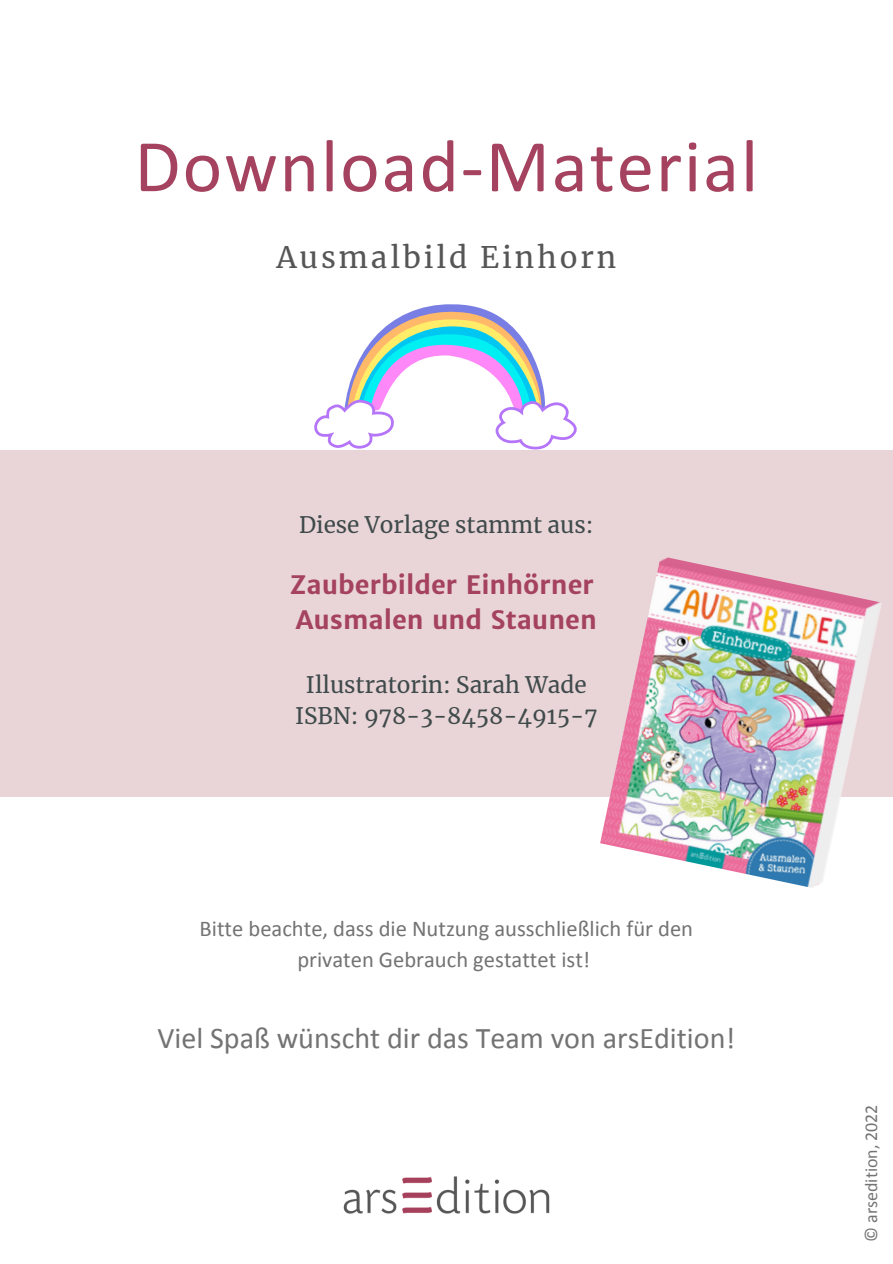
<style>
.page{position:relative;width:893px;height:1264px;background:#fff}
.page>*{position:absolute;margin:0;border:0;box-sizing:border-box;transform-origin:0 0}
.t1{font:75.15px "Calibri";letter-spacing:.025em;color:#a4425f}
.t2{font:30.15px "Calibri";color:#737373}
.t3{font:29.4px "Merriweather";letter-spacing:.1em;color:#575656}
.t4{font:700 25.5px/34.8px "Merriweather Sans";color:#a4425f}
.t5{font:22.5px/31px "Calibri";color:#737373;text-align:center}
.t6{font:22.5px/31.5px "Merriweather";color:#3f4a4b;text-align:center}
.t7{font:18px "Calibri";color:#737373}
</style>
<div class="page">
<img style="left:343px;top:1176px;width:207px;height:38px">
<div style="left:0;top:451px;width:892px;height:345px;background:#e9d5d7"></div>
<img style="left:600px;top:556px;width:281px;height:332px">
<svg style="left:315px;top:304px;width:264px;height:147px"></svg>
<h1 class="t1" style="left:134px;top:120px;width:625px">Download-Material</h1>
<h3 class="t3" style="left:276px;top:239px;width:341px">Ausmalbild Einhorn</h3>
<p class="t6" style="left:299px;top:509px;width:296px">Diese Vorlage stammt aus:</p>
<p class="t4" style="left:290px;top:567px;width:308px">Zauberbilder Einhörner<br>Ausmalen und Staunen</p>
<p class="t6" style="left:295px;top:669px;width:304px">Illustratorin: Sarah Wade<br>ISBN: 978-3-8458-4915-7</p>
<p class="t5" style="left:199px;top:912px;width:495px">Bitte beachte, dass die Nutzung ausschließlich für den privaten Gebrauch gestattet ist!</p>
<h2 class="t2" style="left:157px;top:1019px;width:579px">Viel Spaß wünscht dir das Team von arsEdition!</h2>
<p class="t7" style="left:860px;top:1241px;width:139px;rotate:-90deg">© arsedition, 2022</p>
</div>
